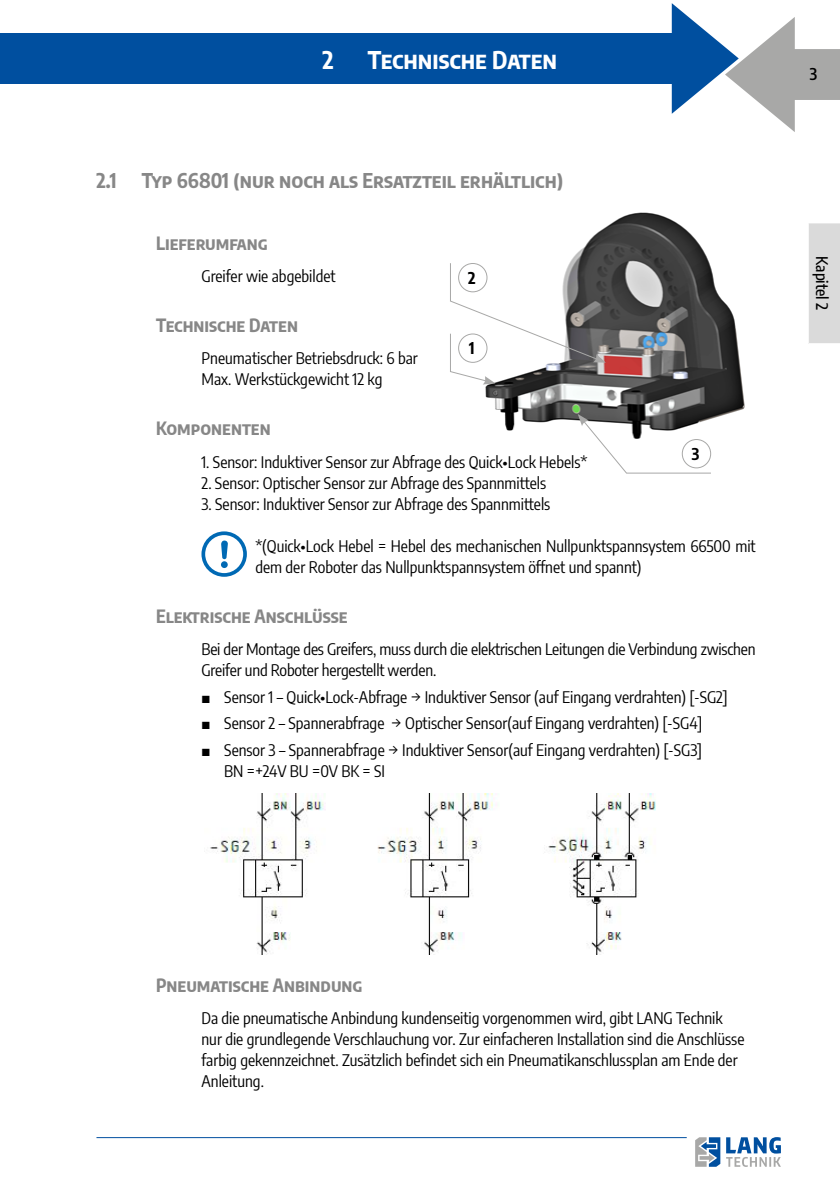
<style>
.page{position:relative;width:840px;height:1191px;background:#fff}
.page>*{position:absolute;margin:0;border:0;box-sizing:border-box;transform-origin:0 0}
.t1{font:700 24px "Encode Sans Condensed";color:#fff}
.t2{font:700 20px "Encode Sans Condensed";color:#878787}
.t3{font:700 18px "Encode Sans Condensed";color:#878787}
.t4{font:16px/21px "Encode Sans Condensed";color:#000}
.t5{font:500 16px "Encode Sans Condensed";color:#000}
.t6{font:700 16px "Encode Sans Condensed";color:#000}
.t7{font:600 16px "Encode Sans Condensed";color:#000}
</style>
<div class="page">
<div style="left:0;top:33px;width:677px;height:51px;background:#004f9f"></div>
<svg style="left:671px;top:3px;width:168px;height:129px"></svg>
<hr style="left:96px;top:1137px;width:590px;height:1px;background:#004f9f">
<svg style="left:695px;top:1137px;width:85px;height:29px"></svg>
<div style="left:782px;top:63px;width:57px;height:21px;background:#a8a8a7"></div>
<div style="left:807px;top:223px;width:32px;height:121px;background:#dadada"></div>
<hr style="left:808px;top:343px;width:31px;height:1px;background:#fff">
<hr style="left:807px;top:102px;width:1px;height:121px;background:#fff">
<hr style="left:807px;top:223px;width:1px;height:121px;background:#fff">
<svg style="left:201px;top:531px;width:46px;height:46px"></svg>
<img style="left:210px;top:793px;width:446px;height:162px">
<img style="left:483px;top:212px;width:262px;height:219px">
<svg style="left:577px;top:414px;width:134px;height:60px"></svg>
<div style="left:681px;top:439px;width:29px;height:29px;border:1px solid #a8a8a7;border-radius:50%"></div>
<svg style="left:450px;top:262px;width:155px;height:122px"></svg>
<h1 class="t1" style="left:322px;top:42px;width:13px">2</h1>
<h1 class="t1" style="left:368px;top:42px;width:190px">Technische Daten</h1>
<p class="t2" style="left:96px;top:166px;width:22px">2.1</p>
<p class="t2" style="left:142px;top:166px;width:422px">Typ 66801 (nur noch als Ersatzteil erhältlich)</p>
<p class="t3" style="left:156px;top:229px;width:113px">Lieferumfang</p>
<p class="t4" style="left:201px;top:265px;width:136px">Greifer wie abgebildet</p>
<p class="t3" style="left:156px;top:312px;width:143px">Technische Daten</p>
<p class="t4" style="left:201px;top:347px;width:218px">Pneumatischer Betriebsdruck: 6 bar<br>Max. Werkstückgewicht 12 kg</p>
<p class="t3" style="left:156px;top:415px;width:116px">Komponenten</p>
<p class="t4" style="left:201px;top:450px;width:387px">1. Sensor: Induktiver Sensor zur Abfrage des Quick•Lock Hebels*</p>
<p class="t4" style="left:201px;top:471px;width:346px">2. Sensor: Optischer Sensor zur Abfrage des Spannmittels</p>
<p class="t4" style="left:201px;top:492px;width:350px">3. Sensor: Induktiver Sensor zur Abfrage des Spannmittels</p>
<p class="t4" style="left:255px;top:534px;width:501px">*(Quick•Lock Hebel = Hebel des mechanischen Nullpunktspannsystem 66500 mit dem der Roboter das Nullpunktspannsystem öffnet und spannt)</p>
<p class="t3" style="left:156px;top:602px;width:193px">Elektrische Anschlüsse</p>
<p class="t4" style="left:201px;top:638px;width:555px">Bei der Montage des Greifers, muss durch die elektrischen Leitungen die Verbindung zwischen<br>Greifer und Roboter hergestellt werden.</p>
<p class="t4" style="left:224px;top:683px;width:504px;line-height:26.6px">Sensor 1 – Quick•Lock-Abfrage → Induktiver Sensor (auf Eingang verdrahten) [-SG2]<br>Sensor 2 – Spannerabfrage → Optischer Sensor(auf Eingang verdrahten) [-SG4]<br>Sensor 3 – Spannerabfrage → Induktiver Sensor(auf Eingang verdrahten) [-SG3]</p>
<p class="t4" style="left:224px;top:760px;width:162px">BN =+24V BU =0V BK = SI</p>
<p class="t6" style="left:468px;top:266px;width:9px">2</p>
<p class="t6" style="left:469px;top:336px;width:7px">1</p>
<p class="t6" style="left:691px;top:442px;width:9px">3</p>
<p class="t7" style="left:809px;top:62px;width:9px">3</p>
<p class="t5" style="left:833px;top:256px;width:55px;rotate:90deg">Kapitel 2</p>
<p class="t3" style="left:156px;top:971px;width:208px">Pneumatische Anbindung</p>
<p class="t4" style="left:201px;top:1006px;width:544px">Da die pneumatische Anbindung kundenseitig vorgenommen wird, gibt LANG Technik nur die grundlegende Verschlauchung vor. Zur einfacheren Installation sind die Anschlüsse farbig gekennzeichnet. Zusätzlich befindet sich ein Pneumatikanschlussplan am Ende der Anleitung.</p>
</div>
